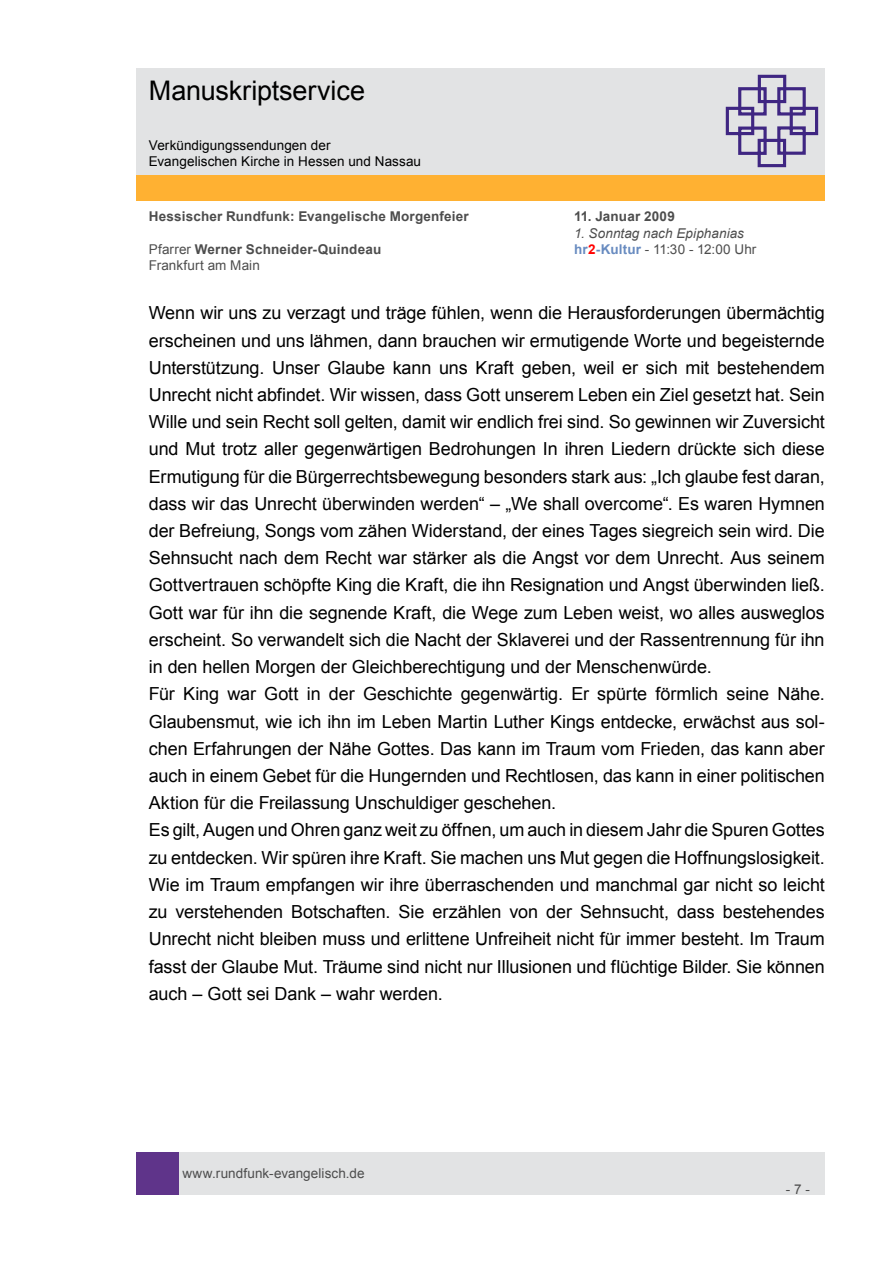
<style>
.page{position:relative;width:893px;height:1263px;background:#fff}
.page>*{position:absolute;margin:0;border:0;box-sizing:border-box;transform-origin:0 0}
.t1{font:27px "Arial";letter-spacing:-.005em;color:#000}
.t2{font:18px/27.2px "Arial";letter-spacing:-.005em;color:#000}
.t3{font:700 13.5px "Arial";letter-spacing:.015em;color:#4d4d4d}
.t4{font:13.5px "Arial";letter-spacing:.005em;color:#4d4d4d}
.t5{font:13.5px/16.2px "Arial";letter-spacing:.005em;color:#000}
.t6{font:italic 13.5px "Arial";letter-spacing:.005em;color:#4d4d4d}
.s1{font-weight:400}
.s2{font-weight:700;color:#688bc0}
.s3{font-weight:700;color:#f00}
</style>
<div class="page">
<div style="left:179px;top:1152px;width:646px;height:43px;background:#e2e3e4"></div>
<div style="left:136px;top:1152px;width:43px;height:43px;background:#5f348a"></div>
<div style="left:136px;top:175px;width:689px;height:26px;background:#ffb132"></div>
<div style="left:136px;top:68px;width:689px;height:106px;background:#e2e3e4"></div>
<svg style="left:725px;top:74px;width:94px;height:94px"></svg>
<h1 class="t1" style="left:149px;top:73px;width:218px">Manuskriptservice</h1>
<p class="t5" style="left:149px;top:137px;width:274px">Verkündigungssendungen der<br>Evangelischen Kirche in Hessen und Nassau</p>
<p class="t3" style="left:149px;top:208px;width:322px">Hessischer Rundfunk: Evangelische Morgenfeier</p>
<p class="t3" style="left:574px;top:208px;width:102px">11. Januar 2009</p>
<p class="t6" style="left:574px;top:224px;width:171px">1. Sonntag nach Epiphanias</p>
<p class="t3" style="left:149px;top:240px;width:234px"><span class="s1">Pfarrer</span> Werner Schneider-Quindeau</p>
<p class="t4" style="left:574px;top:240px;width:184px"><span class="s2">hr</span><span class="s3">2</span><span class="s2">-Kultur</span> - 11:30 - 12:00 Uhr</p>
<p class="t4" style="left:149px;top:256px;width:113px">Frankfurt am Main</p>
<p class="t2" style="left:149px;top:300px;width:678px">Wenn wir uns zu verzagt und träge fühlen, wenn die Herausforderungen übermächtig erscheinen und uns lähmen, dann brauchen wir ermutigende Worte und begeisternde Unterstützung. Unser Glaube kann uns Kraft geben, weil er sich mit bestehendem Unrecht nicht abfindet. Wir wissen, dass Gott unserem Leben ein Ziel gesetzt hat. Sein Wille und sein Recht soll gelten, damit wir endlich frei sind. So gewinnen wir Zuversicht und Mut trotz aller gegenwärtigen Bedrohungen In ihren Liedern drückte sich diese Ermutigung für die Bürgerrechtsbewegung besonders stark aus: „Ich glaube fest daran, dass wir das Unrecht überwinden werden“ – „We shall overcome“. Es waren Hymnen der Befreiung, Songs vom zähen Widerstand, der eines Tages siegreich sein wird. Die Sehnsucht nach dem Recht war stärker als die Angst vor dem Unrecht. Aus seinem Gottvertrauen schöpfte King die Kraft, die ihn Resignation und Angst überwinden ließ.<br>Gott war für ihn die segnende Kraft, die Wege zum Leben weist, wo alles ausweglos erscheint. So verwandelt sich die Nacht der Sklaverei und der Rassentrennung für ihn in den hellen Morgen der Gleichberechtigung und der Menschenwürde.<br>Für King war Gott in der Geschichte gegenwärtig. Er spürte förmlich seine Nähe.<br>Glaubensmut, wie ich ihn im Leben Martin Luther Kings entdecke, erwächst aus sol&shy;chen Erfahrungen der Nähe Gottes. Das kann im Traum vom Frieden, das kann aber auch in einem Gebet für die Hungernden und Rechtlosen, das kann in einer politischen Aktion für die Freilassung Unschuldiger geschehen.<br>Es gilt, Augen und Ohren ganz weit zu öffnen, um auch in diesem Jahr die Spuren Gottes zu entdecken. Wir spüren ihre Kraft. Sie machen uns Mut gegen die Hoffnungslosigkeit.<br>Wie im Traum empfangen wir ihre überraschenden und manchmal gar nicht so leicht zu verstehenden Botschaften. Sie erzählen von der Sehnsucht, dass bestehendes Unrecht nicht bleiben muss und erlittene Unfreiheit nicht für immer besteht. Im Traum fasst der Glaube Mut. Träume sind nicht nur Illusionen und flüchtige Bilder. Sie können auch – Gott sei Dank – wahr werden.</p>
<p class="t4" style="left:182px;top:1164px;width:184px">www.rundfunk-evangelisch.de</p>
<p class="t4" style="left:786px;top:1180px;width:26px">- 7 -</p>
</div>
